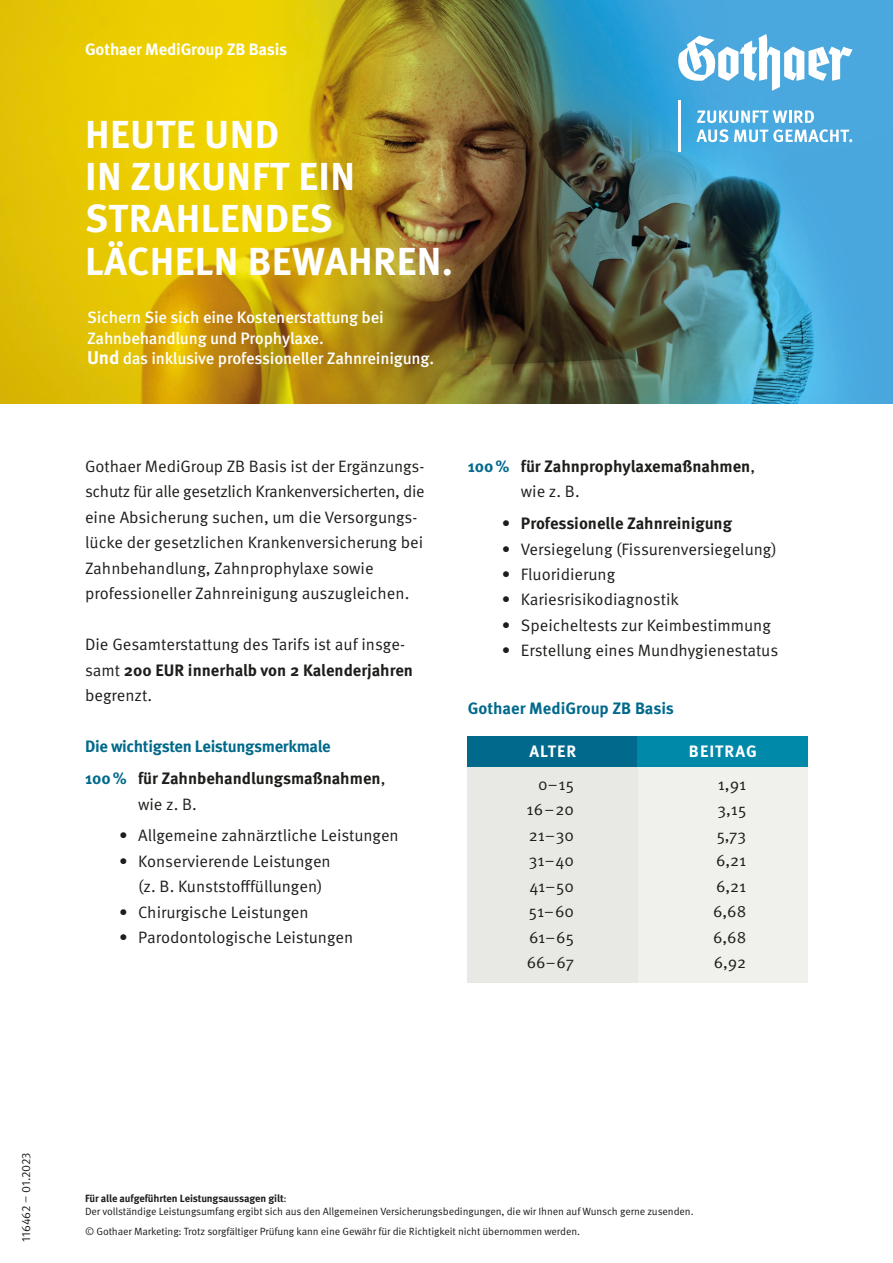
<style>
.page{position:relative;width:893px;height:1263px;background:#fff}
.page>*{position:absolute;margin:0;border:0;box-sizing:border-box;transform-origin:0 0}
.t1{font:700 39px/42px "Meta Pro";letter-spacing:.01em;color:#fff}
.t2{font:16.5px/25.5px "Meta Pro Norm";color:#1d1d1b}
.t3{font:500 16.5px/20.7px "Meta Pro";letter-spacing:-.01em;color:#fff}
.t4{font:700 16.5px "Meta Pro";color:#1d1d1b}
.t5{font:700 16.5px/32px "Meta Pro";letter-spacing:-.01em;color:#00698c}
.t6{font:700 16.5px "Meta Pro";letter-spacing:-.01em;color:#fff}
.t7{font:700 16.5px "Meta Pro";letter-spacing:.06em;color:#fff}
.t8{font:12px "Meta Pro Norm";color:#1d1d1b}
.t9{font:10.5px/20px "Meta Pro Norm";letter-spacing:-.01em;color:#1d1d1b}
.t10{font:700 10.5px "Meta Pro";letter-spacing:-.015em;color:#1d1d1b}
.s1{font-weight:700;font-size:18.6px}
.s2{font-family:"Meta Pro Norm";font-weight:400}
.s3{color:#1d1d1b}
.s4{font-family:"Meta Pro Norm";font-weight:400;color:#1d1d1b}
.s5{color:#00698c}
</style>
<div class="page">
<img style="left:0;top:0;width:893px;height:404px">
<svg style="left:697px;top:111px;width:117px;height:12px"></svg>
<svg style="left:696px;top:129px;width:32px;height:13px"></svg>
<svg style="left:734px;top:129px;width:118px;height:13px"></svg>
<svg style="left:678px;top:34px;width:175px;height:57px"></svg>
<hr style="left:678px;top:101px;width:3px;height:51px;background:#fff">
<div style="left:468px;top:736px;width:340px;height:246px;background:#f0f0ed"></div>
<div style="left:468px;top:736px;width:170px;height:246px;background:#e8e8e4"></div>
<div style="left:468px;top:736px;width:170px;height:31px;background:#00698c"></div>
<div style="left:638px;top:736px;width:170px;height:31px;background:#0089a9"></div>
<p class="t6" style="left:85px;top:36px;width:204px">Gothaer MediGroup ZB Basis</p>
<h1 class="t1" style="left:85px;top:111px;width:369px">HEUTE UND<br>IN ZUKUNFT EIN<br>STRAHLENDES<br>LÄCHELN BEWAHREN.</h1>
<p class="t3" style="left:87px;top:306px;width:348px">Sichern Sie sich eine Kostenerstattung bei<br>Zahnbehandlung und Prophylaxe.<br><span class="s1">Und</span> das inklusive professioneller Zahnreinigung.</p>
<p class="t2" style="left:85px;top:452px;width:341px">Gothaer MediGroup ZB Basis ist der Ergänzungs&shy;schutz für alle gesetzlich Krankenversicherten, die eine Absicherung suchen, um die Versorgungs&shy;lücke der gesetzlichen Krankenversicherung bei Zahnbehandlung, Zahnprophylaxe sowie professioneller Zahnreinigung auszugleichen.</p>
<p class="t2" style="left:85px;top:631px;width:321px">Die Gesamterstattung des Tarifs ist auf insge-</p>
<p class="t4" style="left:85px;top:657px;width:329px"><span class="s2">samt</span> 200 EUR innerhalb von 2 Kalenderjahren</p>
<p class="t2" style="left:85px;top:682px;width:69px">begrenzt.</p>
<p class="t5" style="left:85px;top:729px;width:302px">Die wichtigsten Leistungsmerkmale<br>100 % <span class="s3">für Zahnbehandlungsmaßnahmen</span><span class="s4">,</span></p>
<p class="t2" style="left:138px;top:790px;width:60px">wie z. B.</p>
<p class="t2" style="left:119px;top:822px;width:281px">• Allgemeine zahnärztliche Leistungen</p>
<p class="t2" style="left:138px;top:847px;width:194px;text-indent:-19px">• Konservierende Leistungen (z. B. Kunststofffüllungen)</p>
<p class="t2" style="left:119px;top:898px;width:191px">• Chirurgische Leistungen</p>
<p class="t2" style="left:119px;top:924px;width:236px">• Parodontologische Leistungen</p>
<p class="t4" style="left:468px;top:453px;width:289px"><span class="s5">100 %</span> für Zahnprophylaxemaßnahmen<span class="s2">,</span></p>
<p class="t2" style="left:521px;top:478px;width:60px">wie z. B.</p>
<p class="t4" style="left:502px;top:510px;width:232px"><span class="s2">•</span> Professionelle Zahnreinigung</p>
<p class="t2" style="left:502px;top:535px;width:276px">• Versiegelung (Fissurenversiegelung)</p>
<p class="t2" style="left:502px;top:560px;width:115px">• Fluoridierung</p>
<p class="t2" style="left:502px;top:586px;width:179px">• Kariesrisikodiagnostik</p>
<p class="t2" style="left:502px;top:611px;width:271px">• Speicheltests zur Keimbestimmung</p>
<p class="t2" style="left:502px;top:637px;width:278px">• Erstellung eines Mundhygienestatus</p>
<p class="t5" style="left:468px;top:692px;width:208px">Gothaer MediGroup ZB Basis</p>
<p class="t6" style="left:529px;top:738px;width:48px">ALTER</p>
<p class="t7" style="left:689px;top:738px;width:69px">BEITRAG</p>
<p class="t2" style="left:527px;top:770px;width:49px;text-align:justify;text-indent:12px">0–15<br>16–20<br>21–30<br>31–40<br>41–50<br>51–60<br>61–65<br>66–67</p>
<p class="t2" style="left:713px;top:770px;width:35px;text-align:justify">1,91<br>3,15<br>5,73<br>6,21<br>6,21<br>6,68<br>6,68<br>6,92</p>
<p class="t8" style="left:17px;top:1242px;width:91px;rotate:-90deg">116462 – 01.2023</p>
<p class="t10" style="left:85px;top:1190px;width:203px">Für alle aufgeführten Leistungsaussagen gilt<span class="s2">:</span></p>
<p class="t9" style="left:85px;top:1201px;width:610px">Der vollständige Leistungsumfang ergibt sich aus den Allgemeinen Versicherungsbedingungen, die wir Ihnen auf Wunsch gerne zusenden. © Gothaer Marketing: Trotz sorgfältiger Prüfung kann eine Gewähr für die Richtigkeit nicht übernommen werden.</p>
</div>
